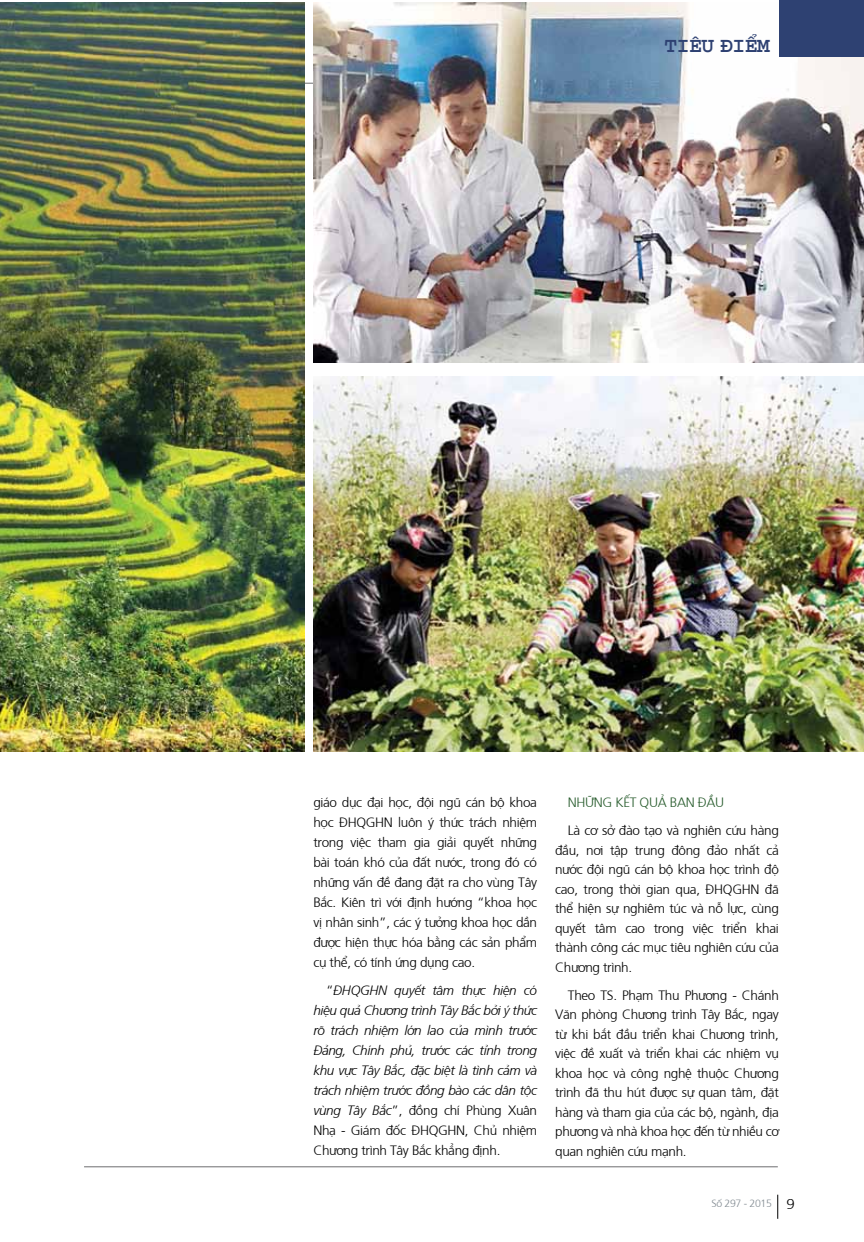
<style>
.page{position:relative;width:864px;height:1242px;background:#fff}
.page>*{position:absolute;margin:0;border:0;box-sizing:border-box;transform-origin:0 0}
.t1{font:700 18px "VNI Couri";letter-spacing:-.025em;color:#2e4172}
.t2{font:300 13.5px/19.5px "Frutiger";letter-spacing:-.025em;color:#000;text-align:justify}
.t3{font:italic 300 13.5px/20px "Frutiger";letter-spacing:-.025em;color:#000;text-align:justify}
.t4{font:300 13.5px "Frutiger";letter-spacing:-.025em;color:#285c2d}
.t5{font:300 10.5px "Frutiger";letter-spacing:-.03em;color:#828b92}
.s1{font-style:normal}
.s2{font-size:14.25px;color:#000}
</style>
<div class="page">
<hr style="left:84px;top:1166px;width:693px;height:1px;background:#6d6e71">
<svg style="left:777px;top:1194px;width:1px;height:24px"></svg>
<hr style="left:85px;top:83px;width:693px;height:1px;background:#6d6e71">
<img style="left:0;top:2px;width:304px;height:749px">
<img style="left:313px;top:2px;width:550px;height:360px">
<img style="left:313px;top:377px;width:550px;height:374px">
<div style="left:779px;top:0;width:84px;height:56px;background:#2e4172"></div>
<h1 class="t1" style="left:664px;top:33px;width:107px">TIEÂU ÑIEÅM</h1>
<p class="t2" style="left:313px;top:791px;width:225px;line-height:20px">giáo dục đại học, đội ngũ cán bộ khoa học ĐHQGHN luôn ý thức trách nhiệm trong việc tham gia giải quyết những bài toán khó của đất nước, trong đó có những vấn đề đang đặt ra cho vùng Tây Bắc. Kiên trì với định hướng “khoa học vị nhân sinh”, các ý tưởng khoa học dần được hiện thực hóa bằng các sản phẩm cụ thể, có tính ứng dụ ng cao.</p>
<p class="t3" style="left:313px;top:979px;width:225px;text-indent:13px"><span class="s1">“</span>ĐHQGHN quyết tâm thực hiện có hiệu quả Chương trình Tây Bắc bởi ý thức rõ trách nhiệm lớn lao của mình trước Đảng, Chính phủ, trước các tỉnh trong khu vực Tây Bắc, đặc biệt là tình cảm và trách nhiệm trước đồng bào các dân tộc vùng Tây Bắc<span class="s1">”, đồng chí Phùng Xuân Nhạ - Giám đốc ĐHQGHN, C hủ nhiệm C hương trình Tây Bắc khẳng định.</span></p>
<p class="t4" style="left:567px;top:793px;width:158px">Những kết quả ban đầu</p>
<p class="t2" style="left:555px;top:820px;width:225px;text-indent:13px">Là cơ sở đào tạo và nghiên cứu hàng đầu, nơi tập trung đông đảo nhất cả nước đội ngũ cán bộ khoa học trình độ cao, trong thời gian qua, ĐHQGHN đã thể hiện sự nghiêm túc và nỗ lực, cùng quyết tâm cao trong việc triển khai thành công các mục tiêu nghiên cứu của C hương trình.</p>
<p class="t2" style="left:555px;top:984px;width:225px;text-indent:13px">Theo TS. Phạm Thu Phương - Chánh Văn phòng C hương trình Tây Bắc, ngay từ khi bắt đầu triển khai C hương trình, việc đề xuất và triển khai các nhiệm vụ khoa học và công nghệ thuộc C hương trình đã thu hút được sự quan tâm, đặt hàng và tham gia của các bộ, ngành, địa phương và nhà khoa học đến từ nhiều cơ quan nghiên cứu mạnh.</p>
<p class="t5" style="left:711px;top:1195px;width:85px">Số 297 - 2015 <span class="s2">9</span></p>
</div>
